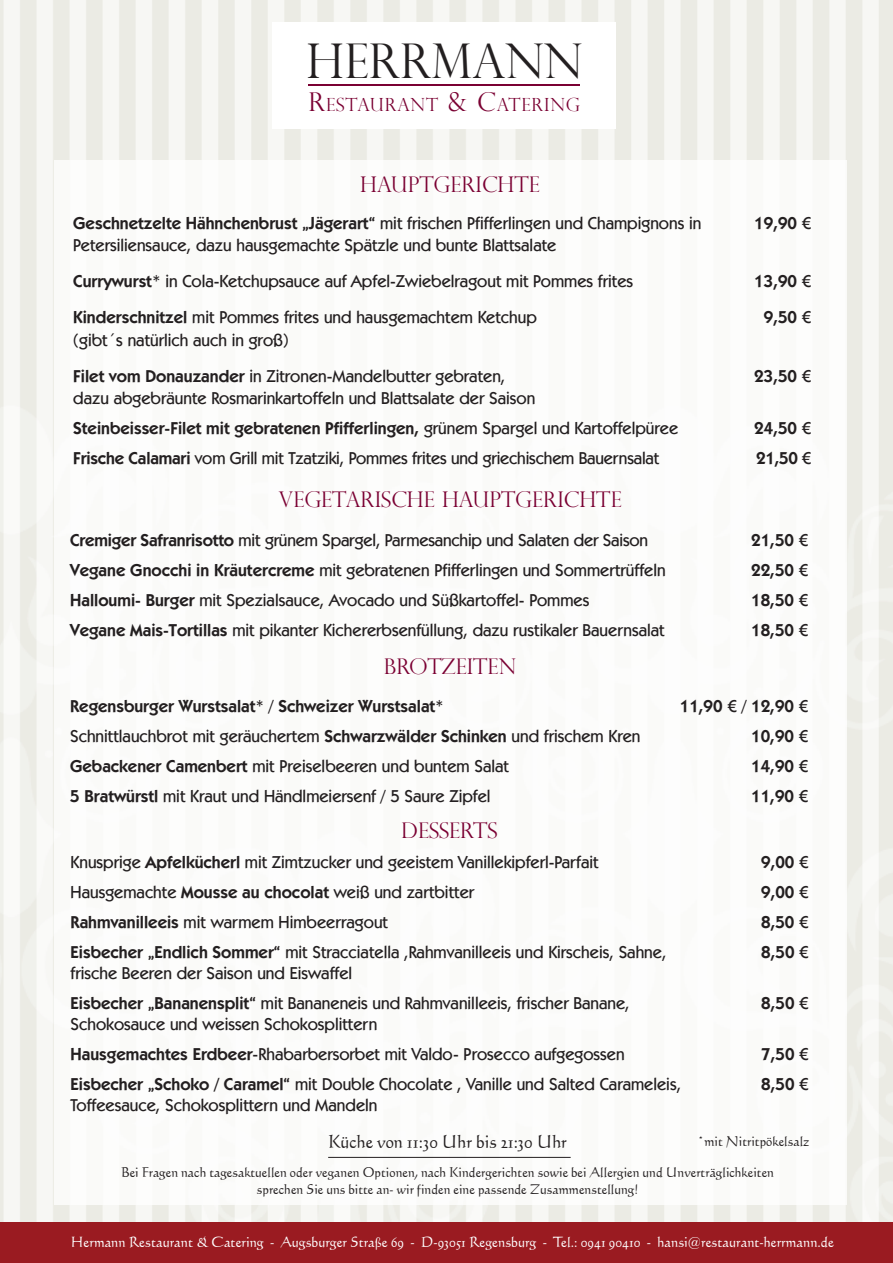
<style>
.page{position:relative;width:893px;height:1263px;background:#fff}
.page>*{position:absolute;margin:0;border:0;box-sizing:border-box;transform-origin:0 0}
.t1{font:300 47.85px "Perpetua Titling";color:#231f20}
.t2{font:300 21.6px "Perpetua Titling";color:#7a0032}
.t3{font:300 18.15px "Perpetua Titling";letter-spacing:.045em;color:#7a0032}
.t4{font:18px "Calligraphic 421 BT Roman B";color:#231f20;scale:.95 1}
.t5{font:500 17.25px/30px "Kabel IT Cby BT";color:#231f20}
.t6{font:600 17.25px "Kabel IT Cby BT";color:#231f20}
.t7{font:14.25px "Calligraphic 421 BT Roman B";color:#fff;scale:.94 1}
.t8{font:13.5px/16.5px "Calligraphic 421 BT Roman B";color:#231f20;text-align:center;scale:.95 1}
.s1{font-size:25.95px}
.s2{font-weight:600}
.s3{font-weight:500}
</style>
<div class="page">
<img style="left:0;top:0;width:893px;height:1222px">
<div style="left:0;top:1222px;width:893px;height:41px;background:#9a1b21"></div>
<div style="left:272px;top:22px;width:343px;height:106px;background:#fff"></div>
<hr style="left:308px;top:85px;width:272px;height:1px;background:#7a0032">
<img style="left:54px;top:160px;width:792px;height:1044px">
<hr style="left:328px;top:1157px;width:243px;height:1px;background:#231f20">
<h1 class="t1" style="left:307px;top:32px;width:278px">HERRMANN</h1>
<p class="t3" style="left:308px;top:94px;width:273px"><span class="s1">R</span>ESTAURANT <span class="s1">&amp; C</span>ATERING</p>
<p class="t2" style="left:360px;top:171px;width:181px">HAUPTGERICHTE</p>
<p class="t5" style="left:73px;top:208px;width:630px"><span class="s2">Geschnetzelte Hähnchenbrust „Jägerart“</span> mit frischen Pfifferlingen und Champignons in</p>
<p class="t6" style="left:754px;top:212px;width:59px">19,90 <span class="s3">€</span></p>
<p class="t5" style="left:73px;top:227px;width:561px;line-height:36px">Petersiliensauce, dazu hausgemachte Spätzle und bunte Blattsalate<br><span class="s2">Currywurst</span>* in Cola-Ketchupsauce auf Apfel-Zwiebelragout mit Pommes frites</p>
<p class="t6" style="left:754px;top:271px;width:59px">13,90 <span class="s3">€</span></p>
<p class="t5" style="left:73px;top:302px;width:465px"><span class="s2">Kinderschnitzel</span> mit Pommes frites und hausgemachtem Ketchup</p>
<p class="t6" style="left:764px;top:307px;width:49px">9,50 <span class="s3">€</span></p>
<p class="t5" style="left:73px;top:322px;width:434px;line-height:36px">(gibt´s natürlich auch in groß)<br><span class="s2">Filet vom Donauzander</span> in Zitronen-Mandelbutter gebraten,</p>
<p class="t6" style="left:754px;top:365px;width:59px">23,50 <span class="s3">€</span></p>
<p class="t5" style="left:73px;top:383px;width:606px">dazu abgebräunte Rosmarinkartoffeln und Blattsalate der Saison<br><span class="s2">Steinbeisser-Filet mit gebratenen Pfifferlingen,</span> grünem Spargel und Kartoffelpüree</p>
<p class="t6" style="left:754px;top:418px;width:59px">24,50 <span class="s3">€</span></p>
<p class="t5" style="left:73px;top:443px;width:588px"><span class="s2">Frische Calamari</span> vom Grill mit Tzatziki, Pommes frites und griechischem Bauernsalat</p>
<p class="t6" style="left:756px;top:448px;width:56px">21,50 <span class="s3">€</span></p>
<p class="t2" style="left:279px;top:486px;width:345px">VEGETARISCHE HAUPTGERICHTE</p>
<p class="t5" style="left:70px;top:524px;width:579px"><span class="s2">Cremiger Safranrisotto</span> mit grünem Spargel, Parmesanchip und Salaten der Saison</p>
<p class="t6" style="left:751px;top:529px;width:59px">21,50 <span class="s3">€</span></p>
<p class="t5" style="left:70px;top:554px;width:597px"><span class="s2">Vegane Gnocchi in Kräutercreme</span> mit gebratenen Pfifferlingen und Sommertrüffeln</p>
<p class="t6" style="left:751px;top:559px;width:59px">22,50 <span class="s3">€</span></p>
<p class="t5" style="left:70px;top:584px;width:521px"><span class="s2">Halloumi- Burger</span> mit Spezialsauce, Avocado und Süßkartoffel- Pommes</p>
<p class="t6" style="left:751px;top:589px;width:59px">18,50 <span class="s3">€</span></p>
<p class="t5" style="left:70px;top:614px;width:596px"><span class="s2">Vegane Mais-Tortillas</span> mit pikanter Kichererbsenfüllung, dazu rustikaler Bauernsalat</p>
<p class="t6" style="left:751px;top:619px;width:59px">18,50 <span class="s3">€</span></p>
<p class="t2" style="left:384px;top:654px;width:134px">BROTZEITEN</p>
<p class="t6" style="left:70px;top:695px;width:375px">Regensburger Wurstsalat<span class="s3">* /</span> Schweizer Wurstsalat<span class="s3">*</span></p>
<p class="t6" style="left:680px;top:695px;width:130px">11,90 <span class="s3">€ /</span> 12,90 <span class="s3">€</span></p>
<p class="t5" style="left:70px;top:721px;width:572px">Schnittlauchbrot mit geräuchertem <span class="s2">Schwarzwälder Schinken</span> und frischem Kren</p>
<p class="t6" style="left:751px;top:725px;width:59px">10,90 <span class="s3">€</span></p>
<p class="t5" style="left:70px;top:751px;width:440px"><span class="s2">Gebackener Camenbert</span> mit Preiselbeeren und buntem Salat</p>
<p class="t6" style="left:751px;top:755px;width:59px">14,90 <span class="s3">€</span></p>
<p class="t5" style="left:70px;top:781px;width:422px"><span class="s2">5 Bratwürstl</span> mit Kraut und Händlmeiersenf / 5 Saure Zipfel</p>
<p class="t6" style="left:751px;top:785px;width:59px">11,90 <span class="s3">€</span></p>
<p class="t2" style="left:401px;top:817px;width:98px">DESSERTS</p>
<p class="t5" style="left:71px;top:847px;width:530px">Knusprige <span class="s2">Apfelkücherl</span> mit Zimtzucker und geeistem Vanillekipferl-Parfait</p>
<p class="t6" style="left:761px;top:852px;width:49px">9,00 <span class="s3">€</span></p>
<p class="t5" style="left:71px;top:877px;width:405px">Hausgemachte <span class="s2">Mousse au chocolat</span> weiß und zartbitter</p>
<p class="t6" style="left:761px;top:882px;width:49px">9,00 <span class="s3">€</span></p>
<p class="t5" style="left:71px;top:907px;width:319px"><span class="s2">Rahmvanilleeis</span> mit warmem Himbeerragout</p>
<p class="t6" style="left:761px;top:912px;width:49px">8,50 <span class="s3">€</span></p>
<p class="t5" style="left:71px;top:937px;width:598px"><span class="s2">Eisbecher „Endlich Sommer“</span> mit Stracciatella ,Rahmvanilleeis und Kirscheis, Sahne,</p>
<p class="t6" style="left:761px;top:942px;width:49px">8,50 <span class="s3">€</span></p>
<p class="t5" style="left:71px;top:958px;width:561px">frische Beeren der Saison und Eiswaffel<br><span class="s2">Eisbecher „Bananensplit“</span> mit Bananeneis und Rahmvanilleeis, frischer Banane,</p>
<p class="t6" style="left:761px;top:993px;width:49px">8,50 <span class="s3">€</span></p>
<p class="t5" style="left:71px;top:1009px;width:556px">Schokosauce und weissen Schokosplittern<br><span class="s2">Hausgemachtes Erdbeer</span>-Rhabarbersorbet mit Valdo- Prosecco aufgegossen</p>
<p class="t6" style="left:761px;top:1043px;width:49px">7,50 <span class="s3">€</span></p>
<p class="t5" style="left:71px;top:1069px;width:612px"><span class="s2">Eisbecher „Schoko / Caramel“</span> mit Double Chocolate , Vanille und Salted Carameleis,</p>
<p class="t6" style="left:761px;top:1073px;width:49px">8,50 <span class="s3">€</span></p>
<p class="t5" style="left:71px;top:1090px;width:308px">Toffeesauce, Schokosplittern und Mandeln</p>
<p class="t4" style="left:328px;top:1129px;width:253px">Küche von 11:30 Uhr bis 21:30 Uhr</p>
<p class="t8" style="left:698px;top:1132px;width:119px">*mit Nitritpökelsalz</p>
<p class="t8" style="left:121px;top:1164px;width:689px">Bei Fragen nach tagesaktuellen oder veganen Optionen, nach Kindergerichten sowie bei Allergien und Unverträglichkeiten sprechen Sie uns bitte an- wir finden eine passende Zusammenstellung!</p>
<p class="t7" style="left:71px;top:1232px;width:813px">Hermann Restaurant &amp; Catering - Augsburger Straße 69 - D-93051 Regensburg - Tel.: 0941 90410 - hansi@restaurant-herrmann.de</p>
</div>
